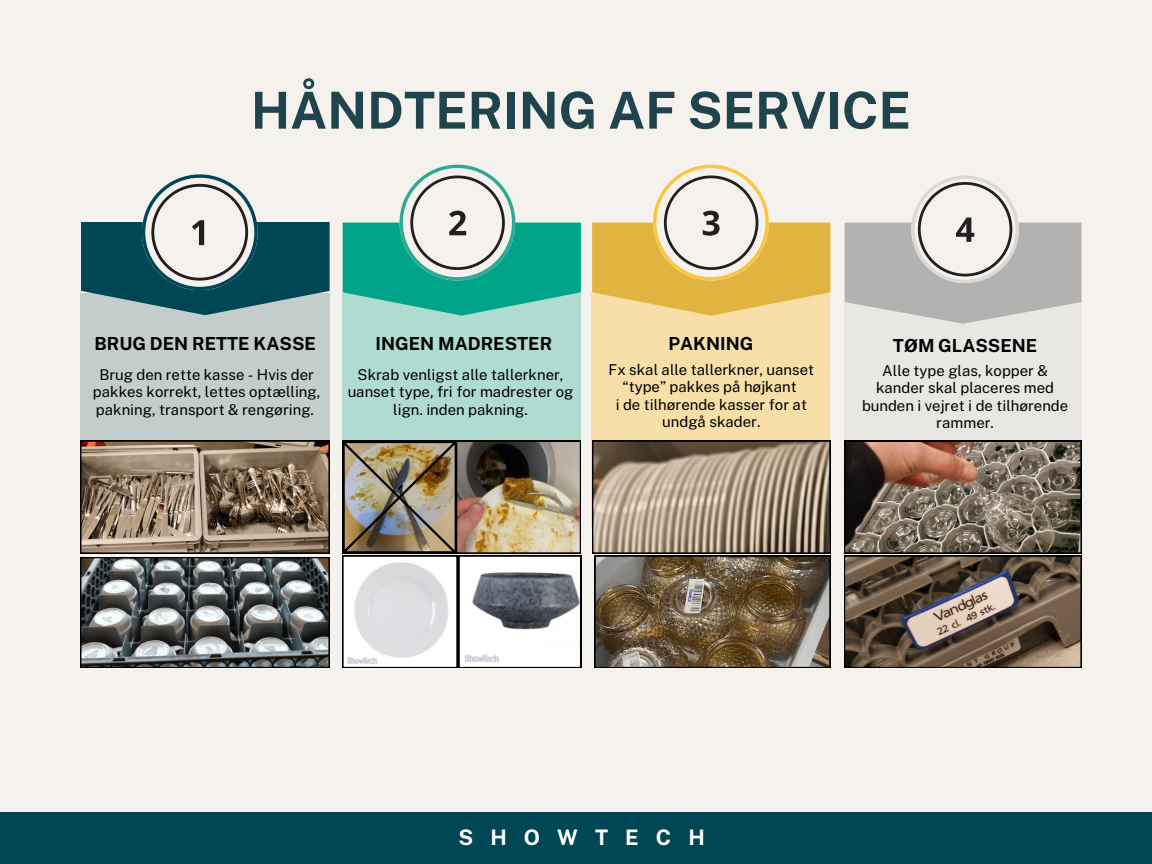
<style>
.page{position:relative;width:1152px;height:864px;background:#f5f1ec}
.page>*{position:absolute;margin:0;border:0;box-sizing:border-box;transform-origin:0 0}
.t1{font:700 51px "Public Sans";color:#1f444d}
.t2{font:700 21.3px "Public Sans";letter-spacing:.8em;color:#fff}
.t3{font:700 18px "Public Sans";color:#000}
.t4{font:15px/17.4px "Public Sans";color:#000;text-align:center}
</style>
<div class="page">
<div style="left:80px;top:293px;width:250px;height:234px;background:#c2cdcc"></div>
<div style="left:342px;top:294px;width:239px;height:233px;background:#b0dbd0"></div>
<div style="left:592px;top:294px;width:238px;height:233px;background:#f7dfa7"></div>
<div style="left:0;top:812px;width:1152px;height:52px;background:#004654"></div>
<svg style="left:81px;top:174px;width:249px;height:141px"></svg>
<svg style="left:343px;top:165px;width:238px;height:151px"></svg>
<svg style="left:592px;top:165px;width:238px;height:151px"></svg>
<div style="left:844px;top:300px;width:238px;height:253px;background:#e9e7e4"></div>
<svg style="left:845px;top:175px;width:237px;height:149px"></svg>
<svg style="left:80px;top:441px;width:250px;height:227px;background:#7a7369"></svg>
<svg style="left:844px;top:441px;width:237px;height:227px;background:#716052"></svg>
<img style="left:342px;top:440px;width:239px;height:228px">
<svg style="left:592px;top:441px;width:238px;height:227px;background:#877762"></svg>
<p class="t1" style="left:251px;top:80px;width:661px">HÅNDTERING AF SERVICE</p>
<h3 class="t3" style="left:95px;top:333px;width:223px">BRUG DEN RETTE KASSE</h3>
<h1 class="t4" style="left:93px;top:366px;width:229px">Brug den rette kasse - Hvis der pakkes korrekt, lettes optælling, pakning, transport &amp; rengøring.</h1>
<p class="t3" style="left:376px;top:333px;width:178px">INGEN MADRESTER</p>
<p class="t4" style="left:348px;top:366px;width:227px">Skrab venligst alle tallerkner, uanset type, fri for madrester og lign. inden pakning.</p>
<p class="t3" style="left:668px;top:333px;width:87px">PAKNING</p>
<p class="t4" style="left:609px;top:361px;width:207px">Fx skal alle tallerkner, uanset “type” pakkes på højkant</p>
<p class="t4" style="left:616px;top:396px;width:193px">i de tilhørende kasser for at undgå skader.</p>
<p class="t3" style="left:893px;top:334px;width:146px">TØM GLASSENE</p>
<p class="t4" style="left:862px;top:362px;width:208px">Alle type glas, kopper &amp; kander skal placeres med bunden i vejret i de tilhørende rammer.</p>
<h3 class="t2" style="left:458px;top:825px;width:248px">SHOWTECH</h3>
</div>
